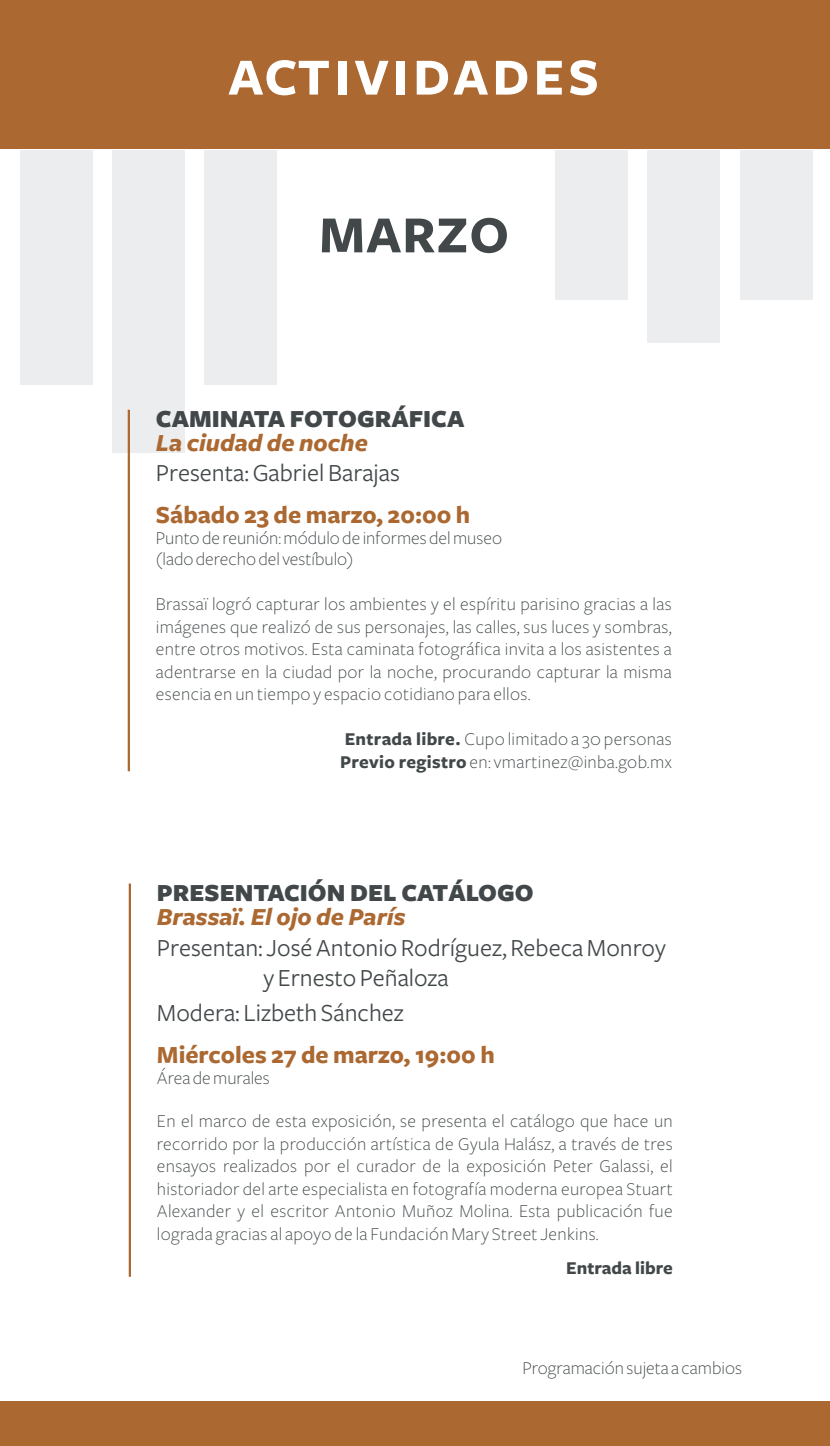
<style>
.page{position:relative;width:830px;height:1446px;background:#fff}
.page>*{position:absolute;margin:0;border:0;box-sizing:border-box;transform-origin:0 0}
.t1{font:700 54px "Freight Sans";letter-spacing:.08em;color:#fff}
.t2{font:700 54px "Freight Sans";letter-spacing:.02em;color:#42484a}
.t3{font:25.5px/30.6px "Freight Sans";color:#42484a}
.t4{font:700 25.5px "Freight Sans";color:#ab6831}
.t5{font:25.5px "Freight Sans Black SC";color:#42484a}
.t6{font:italic 700 25.5px "Freight Sans";color:#ab6831}
.t7{font:300 18.75px/22.5px "Freight Sans";letter-spacing:.015em;color:#42484a}
.t8{font:700 18.75px "Freight Sans";color:#42484a}
.s1{font-weight:700}
</style>
<div class="page">
<div style="left:20px;top:150px;width:72px;height:235px;background:#e6e7e9"></div>
<div style="left:204px;top:150px;width:73px;height:235px;background:#e6e7e9"></div>
<div style="left:112px;top:150px;width:73px;height:303px;background:#e6e7e9"></div>
<div style="left:555px;top:150px;width:72px;height:149px;background:#e6e7e9"></div>
<div style="left:739px;top:150px;width:73px;height:149px;background:#e6e7e9"></div>
<div style="left:647px;top:150px;width:72px;height:192px;background:#e6e7e9"></div>
<hr style="left:128px;top:410px;width:2px;height:361px;background:#ab6831">
<div style="left:0;top:0;width:829px;height:149px;background:#ab6831"></div>
<div style="left:0;top:1401px;width:829px;height:45px;background:#ab6831"></div>
<hr style="left:129px;top:883px;width:2px;height:394px;background:#ab6831">
<h1 class="t1" style="left:228px;top:48px;width:372px">ACTIVIDADES</h1>
<h1 class="t2" style="left:319px;top:206px;width:191px">MARZO</h1>
<h2 class="t5" style="left:156px;top:405px;width:310px">CAMINATA FOTOGRÁFICA</h2>
<h2 class="t6" style="left:156px;top:429px;width:213px">La ciudad de noche</h2>
<h2 class="t3" style="left:156px;top:458px;width:245px">Presenta: Gabriel Barajas</h2>
<h2 class="t4" style="left:156px;top:501px;width:316px">Sábado 23 de marzo, 20:00 h</h2>
<p class="t7" style="left:156px;top:528px;width:347px;line-height:21px">Punto de reunión: módulo de informes del museo (lado derecho del vestíbulo)</p>
<p class="t7" style="left:156px;top:593px;width:517px;text-align:justify">Brassaï logró capturar los ambientes y el espíritu parisino gracias a las imágenes que realizó de sus personajes, las calles, sus luces y sombras, entre otros motivos. Esta caminata fotográfica invita a los asistentes a adentrarse en la ciudad por la noche, procurando capturar la misma esencia en un tiempo y espacio cotidiano para ellos.</p>
<p class="t7" style="left:340px;top:728px;width:333px"><span class="s1">Entrada libre.</span> Cupo limitado a 30 personas<br><span class="s1">Previo registro</span> en: vmartinez@inba.gob.mx</p>
<h2 class="t5" style="left:157px;top:879px;width:378px">PRESENTACIÓN DEL CATÁLOGO</h2>
<h2 class="t6" style="left:157px;top:903px;width:250px">Brassaï. El ojo de París</h2>
<h2 class="t3" style="left:263px;top:932px;width:404px;text-indent:-106px">Presentan: José Antonio Rodríguez, Rebeca Monroy y Ernesto Peñaloza</h2>
<h2 class="t3" style="left:157px;top:997px;width:248px">Modera: Lizbeth Sánchez</h2>
<h2 class="t4" style="left:157px;top:1040px;width:339px">Miércoles 27 de marzo, 19:00 h</h2>
<p class="t7" style="left:157px;top:1066px;width:114px">Área de murales</p>
<p class="t7" style="left:157px;top:1110px;width:517px;text-align:justify">En el marco de esta exposición, se presenta el catálogo que hace un recorrido por la producción artística de Gyula Halász, a través de tres ensayos realizados por el curador de la exposición Peter Galassi, el historiador del arte especialista en fotografía moderna europea Stuart Alexander y el escritor Antonio Muñoz Molina. Esta publicación fue lograda gracias al apoyo de la Fundación Mary Street Jenkins.</p>
<p class="t8" style="left:566px;top:1258px;width:108px">Entrada libre</p>
<p class="t7" style="left:522px;top:1357px;width:221px">Programación sujeta a cambios</p>
</div>
